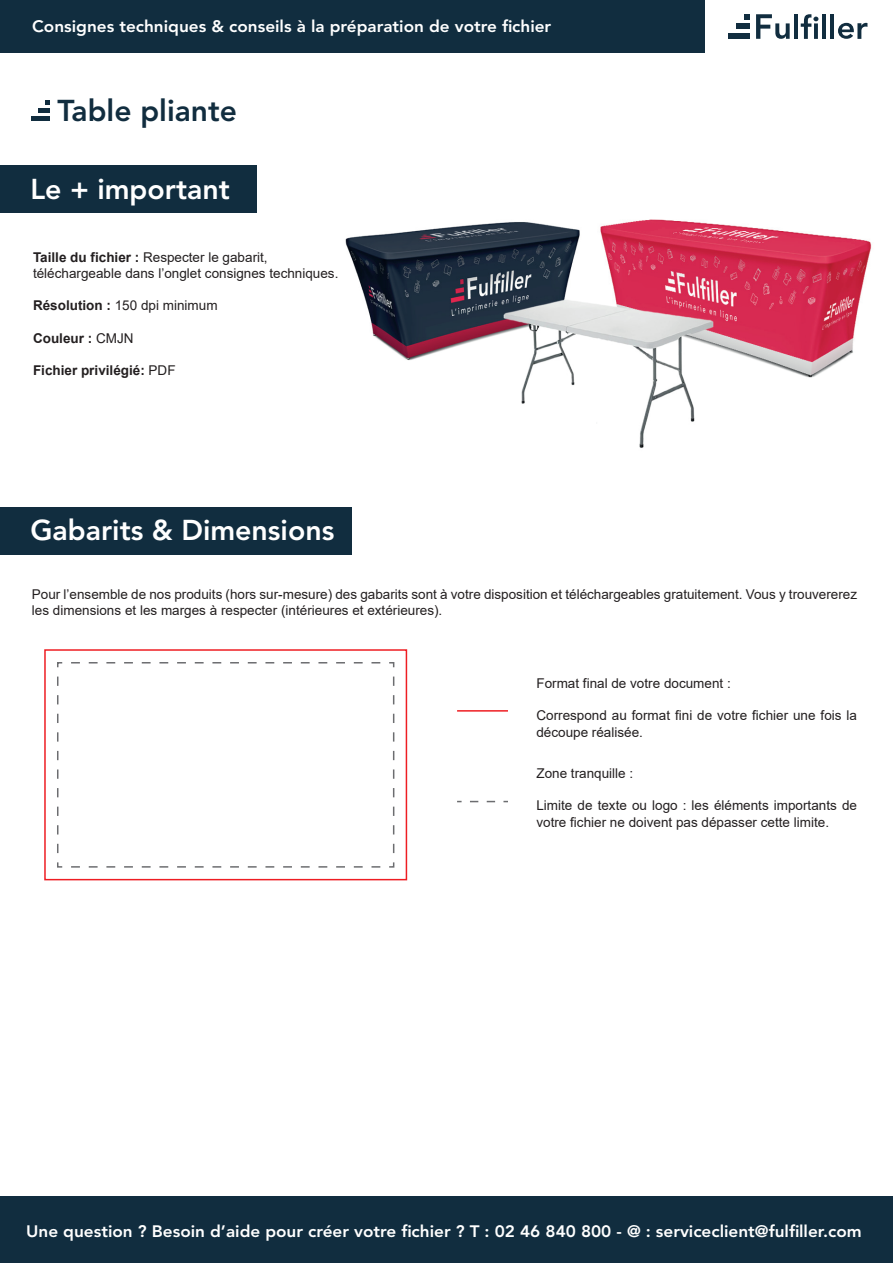
<style>
.page{position:relative;width:893px;height:1263px;background:#fff}
.page>*{position:absolute;margin:0;border:0;box-sizing:border-box;transform-origin:0 0}
.t1{font:800 30px "Avenir LT Std";color:#112d3f}
.t2{font:800 28.5px "Avenir LT Std";color:#fff}
.t3{font:800 16.5px "Avenir LT Std";color:#fff;scale:1.04 1}
.t4{font:13.5px/16.2px "Arial";color:#231f20}
.t5{font:700 13.5px "Arial";color:#231f20}
.s1{font-weight:700}
.s2{font-weight:400}
</style>
<div class="page">
<img style="left:345px;top:219px;width:527px;height:229px">
<div style="left:0;top:1196px;width:893px;height:67px;background:#112d3f"></div>
<div style="left:0;top:507px;width:352px;height:48px;background:#112d3f"></div>
<div style="left:44px;top:649px;width:363px;height:231px;background:#fff;border:2px solid #ee1d23"></div>
<svg style="left:71px;top:662px;width:324px;height:6px"></svg>
<svg style="left:389px;top:676px;width:6px;height:192px"></svg>
<svg style="left:57px;top:862px;width:323px;height:6px"></svg>
<svg style="left:57px;top:662px;width:6px;height:191px"></svg>
<svg style="left:470px;top:801px;width:38px;height:1px"></svg>
<hr style="left:457px;top:710px;width:51px;height:2px;background:#ee1d23">
<div style="left:0;top:165px;width:257px;height:48px;background:#112d3f"></div>
<svg style="left:756px;top:14px;width:34px;height:25px"></svg>
<hr style="left:794px;top:14px;width:4px;height:25px;background:#112d3f">
<svg style="left:801px;top:14px;width:17px;height:25px"></svg>
<hr style="left:822px;top:14px;width:4px;height:25px;background:#112d3f">
<hr style="left:830px;top:14px;width:4px;height:25px;background:#112d3f">
<svg style="left:838px;top:23px;width:29px;height:16px"></svg>
<div style="left:728px;top:33px;width:22px;height:6px;background:#112d3f"></div>
<div style="left:736px;top:24px;width:14px;height:5px;background:#112d3f"></div>
<svg style="left:745px;top:14px;width:5px;height:6px"></svg>
<div style="left:0;top:0;width:704px;height:53px;background:#112d3f"></div>
<hr style="left:31px;top:117px;width:19px;height:4px;background:#112d3f">
<div style="left:38px;top:108px;width:12px;height:5px;background:#112d3f"></div>
<svg style="left:45px;top:100px;width:4px;height:5px"></svg>
<p class="t3" style="left:32px;top:16px;width:501px">Consignes techniques &amp; conseils à la préparation de votre fichier</p>
<h1 class="t1" style="left:57px;top:93px;width:181px">Table pliante</h1>
<h2 class="t2" style="left:30px;top:172px;width:201px">Le + important</h2>
<p class="t4" style="left:33px;top:249px;width:307px"><span class="s1">Taille du fichier :</span> Respecter le gabarit, téléchargeable dans l’onglet consignes techniques.</p>
<p class="t4" style="left:33px;top:297px;width:186px"><span class="s1">Résolution :</span> 150 dpi minimum</p>
<p class="t5" style="left:33px;top:328px;width:102px">Couleur : <span class="s2">CMJN</span></p>
<p class="t5" style="left:33px;top:361px;width:144px">Fichier privilégié: <span class="s2">PDF</span></p>
<h2 class="t2" style="left:30px;top:514px;width:305px">Gabarits &amp; Dimensions</h2>
<p class="t4" style="left:32px;top:586px;width:827px">Pour l’ensemble de nos produits (hors sur-mesure) des gabarits sont à votre disposition et téléchargeables gratuitement. Vous y trouvererez les dimensions et les marges à respecter (intérieures et extérieures).</p>
<p class="t4" style="left:536px;top:675px;width:196px">Format final de votre document :</p>
<p class="t4" style="left:536px;top:707px;width:322px">Correspond au format fini de votre fichier une fois la découpe réalisée.</p>
<p class="t4" style="left:536px;top:765px;width:98px">Zone tranquille :</p>
<p class="t4" style="left:536px;top:797px;width:322px">Limite de texte ou logo : les éléments importants de votre fichier ne doivent pas dépasser cette limite.</p>
<p class="t3" style="left:26px;top:1221px;width:805px">Une question ? Besoin d’aide pour créer votre fichier ? T : 02 46 840 800 - @ : serviceclient@fulfiller.com</p>
</div>
